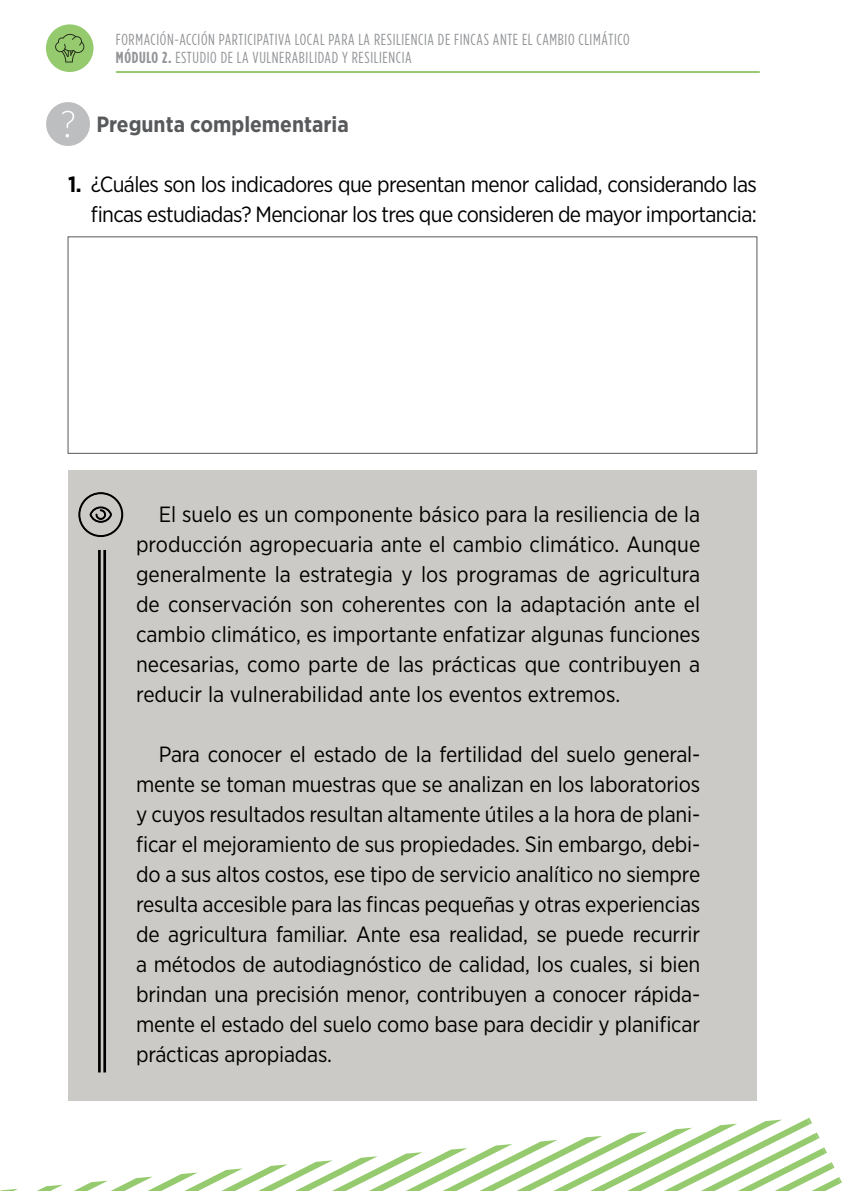
<style>
.page{position:relative;width:842px;height:1191px;background:#fff}
.page>*{position:absolute;margin:0;border:0;box-sizing:border-box;transform-origin:0 0}
.destaque{font:22px/30px "Gotham Narrow";letter-spacing:-.03em;color:#000;text-align:justify}
.preguntas{font:700 22px "Gotham Narrow";color:#58595b}
.t1{font:16px "Gotham Condensed";letter-spacing:.04em;color:#939598}
.s1{font-weight:700}
</style>
<div class="page">
<div style="left:68px;top:236px;width:689px;height:218px;border:1px solid #58595b"></div>
<div style="left:68px;top:470px;width:689px;height:630px;background:#cbcac6"></div>
<hr style="left:98px;top:550px;width:3px;height:522px;background:#000">
<hr style="left:103px;top:550px;width:3px;height:522px;background:#000">
<div style="left:46px;top:102px;width:44px;height:44px;background:#bcbec0;border-radius:50%"></div>
<svg style="left:62px;top:111px;width:12px;height:26px"></svg>
<svg style="left:78px;top:492px;width:46px;height:45px"></svg>
<svg style="left:0;top:1188px;width:18px;height:3px"></svg>
<svg style="left:37px;top:1184px;width:26px;height:7px"></svg>
<svg style="left:74px;top:1117px;width:768px;height:74px"></svg>
<div style="left:46px;top:24px;width:48px;height:48px;background:#95cb6e;border-radius:50%"></div>
<hr style="left:116px;top:71px;width:644px;height:2px;background:#95cb6e">
<svg style="left:55px;top:34px;width:29px;height:28px"></svg>
<p class="t1" style="left:116px;top:31px;width:515px">FORMACIÓN-ACCIÓN PARTICIPATIVA LOCAL PARA LA RESILIENCIA DE FINCAS ANTE EL CAMBIO CLIMÁTICO</p>
<p class="t1" style="left:116px;top:49px;width:297px"><span class="s1">MÓDULO 2.</span> ESTUDIO DE LA VULNERABILIDAD Y RESILIENCIA</p>
<p class="preguntas" style="left:96px;top:110px;width:254px">Pregunta complementaria</p>
<p class="destaque" style="left:68px;top:169px;width:690px;text-align:right"><span class="s1">1.</span> ¿Cuáles son los indicadores que presentan menor calidad, considerando las fincas estudiadas? Mencionar los tres que consideren de mayor importancia:</p>
<p class="destaque" style="left:136px;top:499px;width:566px;text-indent:23px">El suelo es un componente básico para la resiliencia de la producción agropecuaria ante el cambio climático. Aunque generalmente la estrategia y los programas de agricultura de conservación son coherentes con la adaptación ante el cambio climático, es importante enfatizar algunas funciones necesarias, como parte de las prácticas que contribuyen a reducir la vulnerabilidad ante los eventos extremos.</p>
<p class="destaque" style="left:136px;top:739px;width:566px;text-indent:23px">Para conocer el estado de la fertilidad del suelo general&shy;mente se toman muestras que se analizan en los laboratorios y cuyos resultados resultan altamente útiles a la hora de plani&shy;ficar el mejoramiento de sus propiedades. Sin embargo, debi&shy;do a sus altos costos, ese tipo de servicio analítico no siempre resulta accesible para las fincas pequeñas y otras experiencias de agricultura familiar. Ante esa realidad, se puede recurrir a métodos de autodiagnóstico de calidad, los cuales, si bien brindan una precisión menor, contribuyen a conocer rápida&shy;mente el estado del suelo como base para decidir y planificar prácticas apropiadas.</p>
</div>
